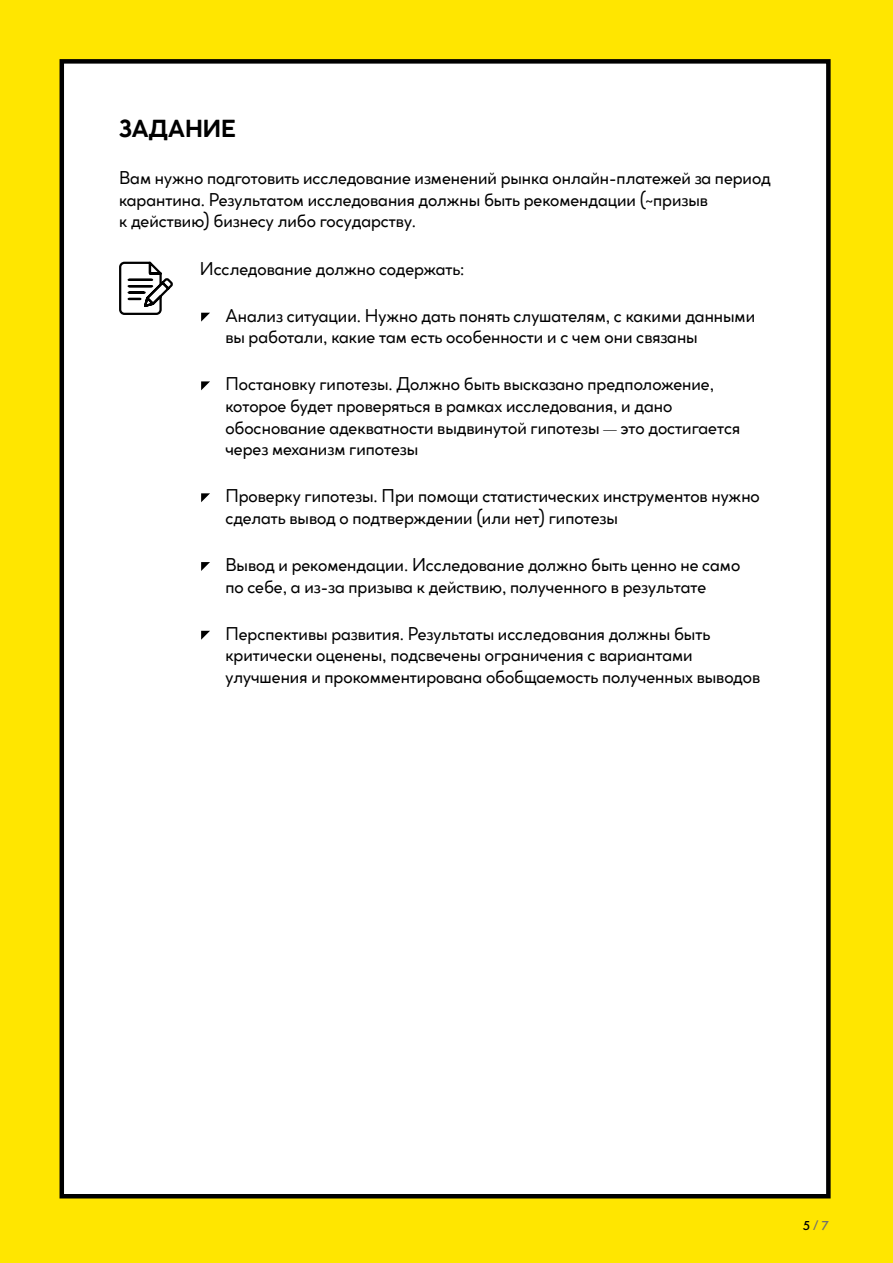
<style>
.page{position:relative;width:893px;height:1263px;background:#ffe600}
.page>*{position:absolute;margin:0;border:0;box-sizing:border-box;transform-origin:0 0}
.t1{font:700 24px "Cocogoose Classic Trial";color:#000}
.t2{font:18px/21.6px "Cocogoose Classic Trial";color:#000}
.t3{font:500 13.5px "Futura New";color:#000}
.s1{font-family:"Cocogoose Classic Trial";font-weight:400;color:#706f6f}
.s2{color:#706f6f}
</style>
<div class="page">
<div style="left:62px;top:61px;width:766px;height:1135px;background:#fff"></div>
<div style="left:60px;top:59px;width:771px;height:1139px;border:4px solid #000"></div>
<svg style="left:119px;top:261px;width:54px;height:54px"></svg>
<svg style="left:201px;top:312px;width:9px;height:10px"></svg>
<svg style="left:201px;top:381px;width:9px;height:9px"></svg>
<svg style="left:201px;top:493px;width:9px;height:9px"></svg>
<svg style="left:201px;top:562px;width:9px;height:9px"></svg>
<svg style="left:201px;top:631px;width:9px;height:9px"></svg>
<h1 class="t1" style="left:119px;top:111px;width:118px">ЗАДАНИЕ</h1>
<p class="t2" style="left:119px;top:166px;width:653px">Вам нужно подготовить исследование изменений рынка онлайн-платежей за период карантина. Результатом исследования должны быть рекомендации (~призыв<br>к действию) бизнесу либо государству.</p>
<p class="t2" style="left:200px;top:257px;width:266px">Исследование должно содержать:</p>
<p class="t2" style="left:225px;top:304px;width:531px">Анализ ситуации. Нужно дать понять слушателям, с какими данными вы работали, какие там есть особенности и с чем они связаны</p>
<p class="t2" style="left:225px;top:372px;width:516px">Постановку гипотезы. Должно быть высказано предположение, которое будет проверяться в рамках исследования, и дано обоснование адекватности выдвинутой гипотезы — это достигается через механизм гипотезы</p>
<p class="t2" style="left:225px;top:484px;width:536px">Проверку гипотезы. При помощи статистических инструментов нужно сделать вывод о подтверждении (или нет) гипотезы</p>
<p class="t2" style="left:225px;top:553px;width:516px">Вывод и рекомендации. Исследование должно быть ценно не само по себе, а из-за призыва к действию, полученного в результате</p>
<p class="t2" style="left:225px;top:622px;width:536px">Перспективы развития. Результаты исследования должны быть критически оценены, подсвечены ограничения с вариантами улучшения и прокомментирована обобщаемость полученных выводов</p>
<p class="t3" style="left:803px;top:1217px;width:28px">5 <span class="s1">/</span> <span class="s2">7</span></p>
</div>
